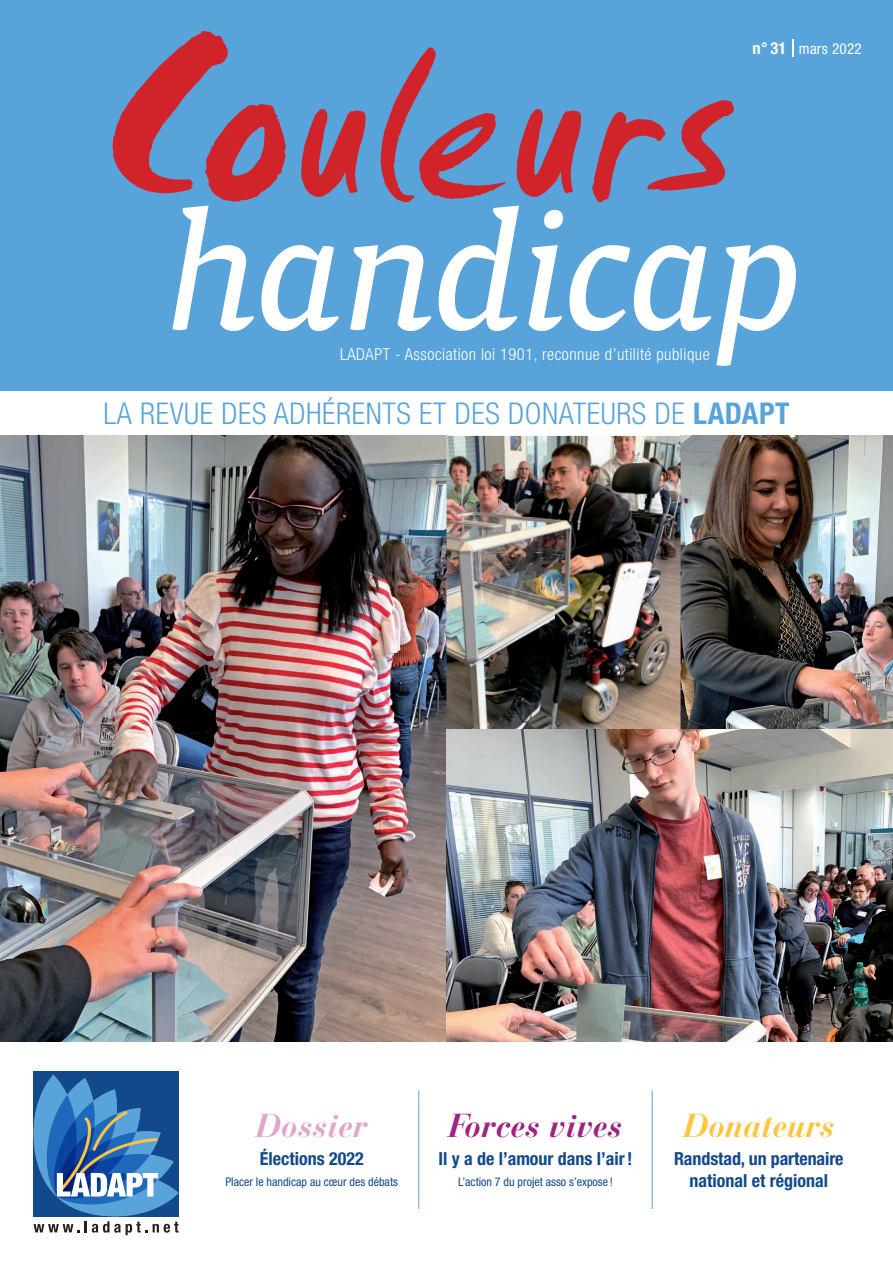
<style>
.page{position:relative;width:893px;height:1263px;background:#fff}
.page>*{position:absolute;margin:0;border:0;box-sizing:border-box;transform-origin:0 0}
.t1{font:italic 700 33px "Bauer Bodoni Std";color:#9f2480}
.t2{font:italic 700 33px "Bauer Bodoni Std";color:#fec542}
.t3{font:italic 700 33px "Bauer Bodoni Std";color:#e2a6ca}
.t4{font:300 condensed 30px "Helvetica Neue LT Std";letter-spacing:.02em;color:#58a4da}
.t5{font:700 condensed 18px/21.6px "Helvetica Neue LT Std";color:#12498d;text-align:center}
.t6{font:300 condensed 16.5px "Helvetica Neue LT Std";letter-spacing:.03em;color:#fff}
.t7{font:700 condensed 16.5px "Helvetica Neue LT Std";color:#fff}
.t8{font:condensed 15px "Helvetica Neue LT Std";letter-spacing:.02em;color:#fff}
.t9{font:condensed 12px "Helvetica Neue LT Std";color:#12498d}
.s1{font-weight:700}
</style>
<div class="page">
<div style="left:0;top:0;width:893px;height:391px;background:#58a4da"></div>
<svg style="left:172px;top:206px;width:624px;height:160px"></svg>
<svg style="left:113px;top:31px;width:621px;height:171px"></svg>
<hr style="left:418px;top:1090px;width:1px;height:119px;background:#58a4da">
<hr style="left:652px;top:1090px;width:1px;height:119px;background:#58a4da">
<div style="left:34px;top:1071px;width:145px;height:145px;background:#12498d"></div>
<svg style="left:34px;top:1075px;width:145px;height:160px"></svg>
<svg style="left:792px;top:39px;width:1px;height:18px"></svg>
<img style="left:446px;top:436px;width:447px;height:294px">
<img style="left:0;top:436px;width:446px;height:606px">
<img style="left:446px;top:730px;width:447px;height:312px">
<p class="t7" style="left:752px;top:38px;width:36px">n° 31</p>
<p class="t8" style="left:799px;top:40px;width:64px">mars 2022</p>
<p class="t6" style="left:340px;top:345px;width:371px">LADAPT - Association loi 1901, reconnue d’utilité publique</p>
<p class="t4" style="left:103px;top:396px;width:688px">LA REVUE DES ADHÉRENTS ET DES DONATEURS DE <span class="s1">LADAPT</span></p>
<p class="t3" style="left:256px;top:1105px;width:113px">Dossier</p>
<p class="t5" style="left:260px;top:1148px;width:105px">Élections 2022</p>
<p class="t9" style="left:225px;top:1175px;width:174px">Placer le handicap au cœur des débats</p>
<p class="t1" style="left:448px;top:1105px;width:176px">Forces vives</p>
<p class="t5" style="left:438px;top:1148px;width:196px">Il y a de l’amour dans l’air!</p>
<p class="t9" style="left:458px;top:1175px;width:156px">L’action 7 du projet asso s’expose !</p>
<p class="t2" style="left:683px;top:1105px;width:153px">Donateurs</p>
<p class="t5" style="left:674px;top:1148px;width:171px">Randstad, un partenaire national et régional</p>
</div>
